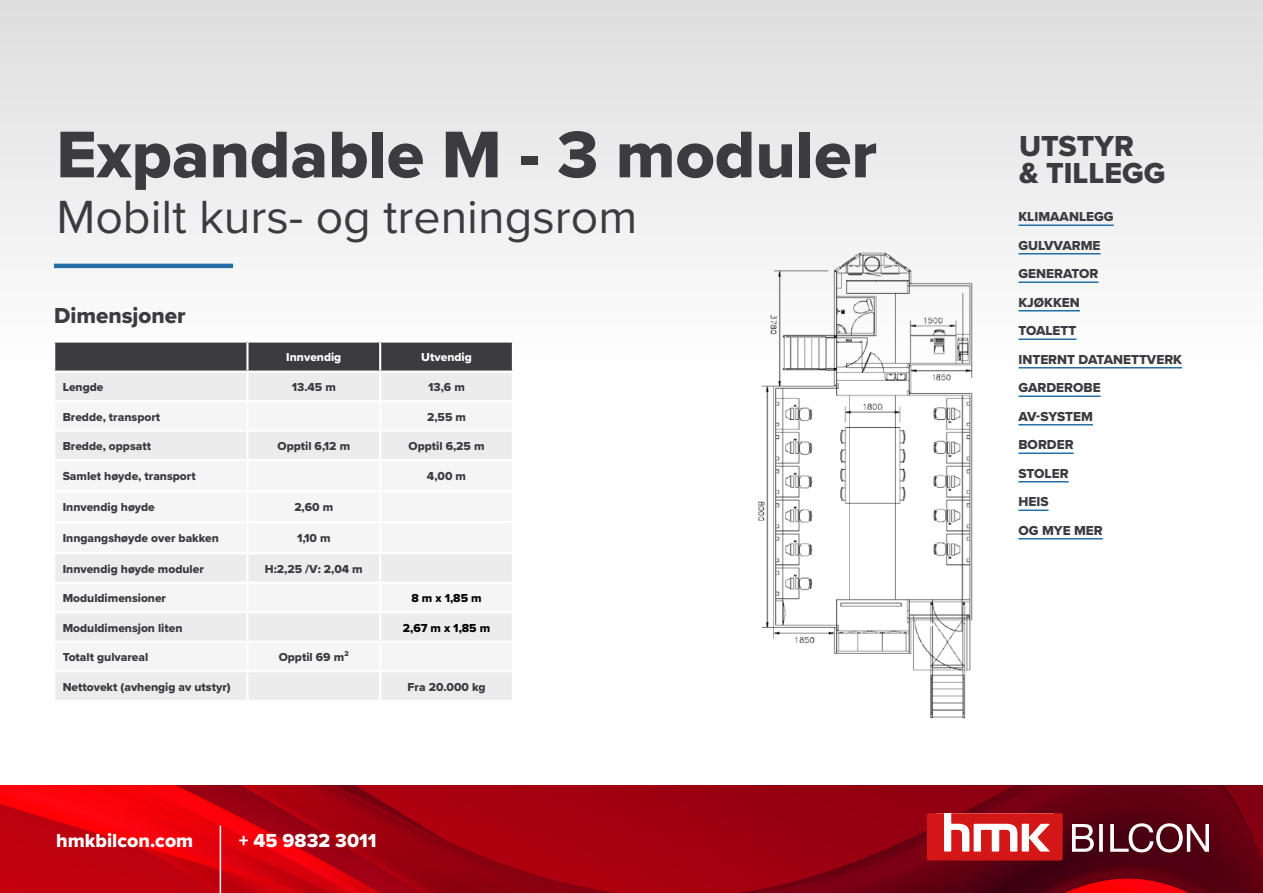
<style>
.page{position:relative;width:1263px;height:893px;background:#fff}
.page>*{position:absolute;margin:0;border:0;box-sizing:border-box;transform-origin:0 0}
.t1{font:68.4px "Proxima Nova Extrabld";color:#3b3b40}
.t2{font:48.3px "Proxima Nova";color:#3b3b40}
.t3{font:30px/27px "Proxima Nova Extrabld";color:#3b3b40}
.t4{font:22.5px "Proxima Nova Extrabld";color:#3b3b40}
.t5{font:19.5px "Proxima Nova Extrabld";color:#fff}
.t6{font:13.5px/28.5px "Proxima Nova Extrabld";color:#3b3b40}
.t7{font:12px "Proxima Nova Extrabld";color:#3b3b40}
.t8{font:12px "Proxima Nova Extrabld";color:#000}
.t9{font:12px "Proxima Nova Extrabld";color:#fff}
</style>
<div class="page">
<div style="left:0;top:0;width:1263px;height:366px;background:linear-gradient(to bottom,#dedede,#fefefe)"></div>
<svg style="left:0;top:785px;width:1263px;height:108px;background:#a6000e"></svg>
<svg style="left:925px;top:813px;width:284px;height:80px;background:#8d2731"></svg>
<hr style="left:220px;top:826px;width:1px;height:67px;background:#fff">
<div style="left:55px;top:343px;width:457px;height:28px;background:#3b3b40"></div>
<div style="left:55px;top:373px;width:457px;height:327px;background:#ececec"></div>
<svg style="left:55px;top:402px;width:457px;height:268px;fill:#f5f5f5"></svg>
<hr style="left:53px;top:340px;width:194px;height:3px;background:#fff">
<hr style="left:53px;top:343px;width:2px;height:28px;background:#fff">
<hr style="left:247px;top:340px;width:133px;height:3px;background:#fff">
<hr style="left:246px;top:343px;width:3px;height:28px;background:#fff">
<hr style="left:380px;top:340px;width:134px;height:3px;background:#fff">
<hr style="left:379px;top:343px;width:2px;height:28px;background:#fff">
<hr style="left:512px;top:343px;width:2px;height:28px;background:#fff">
<hr style="left:246px;top:373px;width:3px;height:27px;background:#fff">
<hr style="left:379px;top:373px;width:2px;height:27px;background:#fff">
<hr style="left:53px;top:400px;width:194px;height:2px;background:#fff">
<hr style="left:247px;top:400px;width:133px;height:2px;background:#fff">
<hr style="left:246px;top:402px;width:3px;height:28px;background:#fff">
<hr style="left:380px;top:400px;width:134px;height:2px;background:#fff">
<hr style="left:379px;top:402px;width:2px;height:28px;background:#fff">
<hr style="left:53px;top:430px;width:194px;height:2px;background:#fff">
<hr style="left:247px;top:430px;width:133px;height:2px;background:#fff">
<hr style="left:246px;top:432px;width:3px;height:27px;background:#fff">
<hr style="left:380px;top:430px;width:134px;height:2px;background:#fff">
<hr style="left:379px;top:432px;width:2px;height:27px;background:#fff">
<hr style="left:53px;top:459px;width:194px;height:2px;background:#fff">
<hr style="left:247px;top:459px;width:133px;height:2px;background:#fff">
<hr style="left:246px;top:461px;width:3px;height:29px;background:#fff">
<hr style="left:380px;top:459px;width:134px;height:2px;background:#fff">
<hr style="left:379px;top:461px;width:2px;height:29px;background:#fff">
<hr style="left:53px;top:490px;width:194px;height:2px;background:#fff">
<hr style="left:247px;top:490px;width:133px;height:2px;background:#fff">
<hr style="left:246px;top:492px;width:3px;height:29px;background:#fff">
<hr style="left:380px;top:490px;width:134px;height:2px;background:#fff">
<hr style="left:379px;top:492px;width:2px;height:29px;background:#fff">
<hr style="left:53px;top:521px;width:194px;height:2px;background:#fff">
<hr style="left:247px;top:521px;width:133px;height:2px;background:#fff">
<hr style="left:246px;top:523px;width:3px;height:29px;background:#fff">
<hr style="left:380px;top:521px;width:134px;height:2px;background:#fff">
<hr style="left:379px;top:523px;width:2px;height:29px;background:#fff">
<hr style="left:53px;top:552px;width:194px;height:2px;background:#fff">
<hr style="left:247px;top:552px;width:133px;height:2px;background:#fff">
<hr style="left:246px;top:554px;width:3px;height:28px;background:#fff">
<hr style="left:380px;top:552px;width:134px;height:2px;background:#fff">
<hr style="left:379px;top:554px;width:2px;height:28px;background:#fff">
<hr style="left:53px;top:582px;width:194px;height:2px;background:#fff">
<hr style="left:247px;top:582px;width:133px;height:2px;background:#fff">
<hr style="left:246px;top:584px;width:3px;height:27px;background:#fff">
<hr style="left:380px;top:582px;width:134px;height:2px;background:#fff">
<hr style="left:379px;top:584px;width:2px;height:27px;background:#fff">
<hr style="left:53px;top:611px;width:194px;height:2px;background:#fff">
<hr style="left:247px;top:611px;width:133px;height:2px;background:#fff">
<hr style="left:246px;top:613px;width:3px;height:28px;background:#fff">
<hr style="left:380px;top:611px;width:134px;height:2px;background:#fff">
<hr style="left:379px;top:613px;width:2px;height:28px;background:#fff">
<hr style="left:53px;top:641px;width:194px;height:2px;background:#fff">
<hr style="left:247px;top:641px;width:133px;height:2px;background:#fff">
<hr style="left:246px;top:643px;width:3px;height:27px;background:#fff">
<hr style="left:380px;top:641px;width:134px;height:2px;background:#fff">
<hr style="left:379px;top:643px;width:2px;height:27px;background:#fff">
<hr style="left:53px;top:670px;width:194px;height:2px;background:#fff">
<hr style="left:247px;top:670px;width:133px;height:2px;background:#fff">
<hr style="left:246px;top:672px;width:3px;height:28px;background:#fff">
<hr style="left:380px;top:670px;width:134px;height:2px;background:#fff">
<hr style="left:379px;top:672px;width:2px;height:28px;background:#fff">
<hr style="left:1018px;top:224px;width:96px;height:2px;background:#256ea3">
<hr style="left:1018px;top:253px;width:82px;height:1px;background:#256ea3">
<hr style="left:1018px;top:281px;width:80px;height:2px;background:#256ea3">
<hr style="left:1018px;top:310px;width:62px;height:1px;background:#256ea3">
<hr style="left:1018px;top:338px;width:58px;height:2px;background:#256ea3">
<hr style="left:1018px;top:367px;width:164px;height:1px;background:#256ea3">
<hr style="left:1018px;top:395px;width:82px;height:2px;background:#256ea3">
<hr style="left:1018px;top:424px;width:75px;height:1px;background:#256ea3">
<hr style="left:1018px;top:452px;width:55px;height:2px;background:#256ea3">
<hr style="left:1018px;top:481px;width:50px;height:1px;background:#256ea3">
<hr style="left:1018px;top:509px;width:30px;height:2px;background:#256ea3">
<hr style="left:1018px;top:538px;width:85px;height:1px;background:#256ea3">
<hr style="left:54px;top:264px;width:179px;height:4px;background:#256ea3">
<img style="left:758px;top:229px;width:228px;height:490px">
<h1 class="t1" style="left:56px;top:103px;width:822px">Expandable M - 3 moduler</h1>
<h2 class="t2" style="left:56px;top:180px;width:582px">Mobilt kurs- og treningsrom</h2>
<h3 class="t4" style="left:54px;top:299px;width:133px">Dimensjoner</h3>
<p class="t9" style="left:286px;top:348px;width:57px">Innvendig</p>
<p class="t9" style="left:421px;top:348px;width:52px">Utvendig</p>
<p class="t7" style="left:63px;top:378px;width:42px">Lengde</p>
<p class="t7" style="left:292px;top:378px;width:46px">13.45 m</p>
<p class="t7" style="left:428px;top:378px;width:38px">13,6 m</p>
<p class="t7" style="left:63px;top:408px;width:99px">Bredde, transport</p>
<p class="t7" style="left:427px;top:408px;width:40px">2,55 m</p>
<p class="t7" style="left:63px;top:437px;width:90px">Bredde, oppsatt</p>
<p class="t7" style="left:277px;top:437px;width:74px">Opptil 6,12 m</p>
<p class="t7" style="left:409px;top:437px;width:78px">Opptil 6,25 m</p>
<p class="t7" style="left:63px;top:467px;width:134px">Samlet høyde, transport</p>
<p class="t7" style="left:427px;top:467px;width:41px">4,00 m</p>
<p class="t7" style="left:63px;top:498px;width:94px">Innvendig høyde</p>
<p class="t7" style="left:294px;top:498px;width:40px">2,60 m</p>
<p class="t7" style="left:63px;top:529px;width:158px">Inngangshøyde over bakken</p>
<p class="t7" style="left:297px;top:529px;width:35px">1,10 m</p>
<p class="t7" style="left:63px;top:560px;width:143px">Innvendig høyde moduler</p>
<p class="t7" style="left:265px;top:560px;width:99px">H:2,25 /V: 2,04 m</p>
<p class="t7" style="left:63px;top:589px;width:105px">Moduldimensioner</p>
<p class="t8" style="left:411px;top:589px;width:72px">8 m x 1,85 m</p>
<p class="t7" style="left:63px;top:619px;width:121px">Moduldimensjon liten</p>
<p class="t8" style="left:403px;top:619px;width:89px">2,67 m x 1,85 m</p>
<p class="t7" style="left:63px;top:648px;width:87px">Totalt gulvareal</p>
<p class="t7" style="left:279px;top:648px;width:72px">Opptil 69 m²</p>
<p class="t7" style="left:63px;top:678px;width:169px">Nettovekt (avhengig av utstyr)</p>
<p class="t7" style="left:408px;top:678px;width:79px">Fra 20.000 kg</p>
<h3 class="t5" style="left:56px;top:826px;width:139px">hmkbilcon.com</h3>
<h3 class="t5" style="left:239px;top:826px;width:139px">+ 45 9832 3011</h3>
<h3 class="t3" style="left:1019px;top:132px;width:148px">UTSTYR<br>&amp; TILLEGG</h3>
<p class="t6" style="left:1018px;top:202px;width:165px">KLIMAANLEGG<br>GULVVARME<br>GENERATOR<br>KJØKKEN<br>TOALETT<br>INTERNT DATANETTVERK<br>GARDEROBE<br>AV-SYSTEM<br>BORDER<br>STOLER<br>HEIS<br>OG MYE MER</p>
</div>
